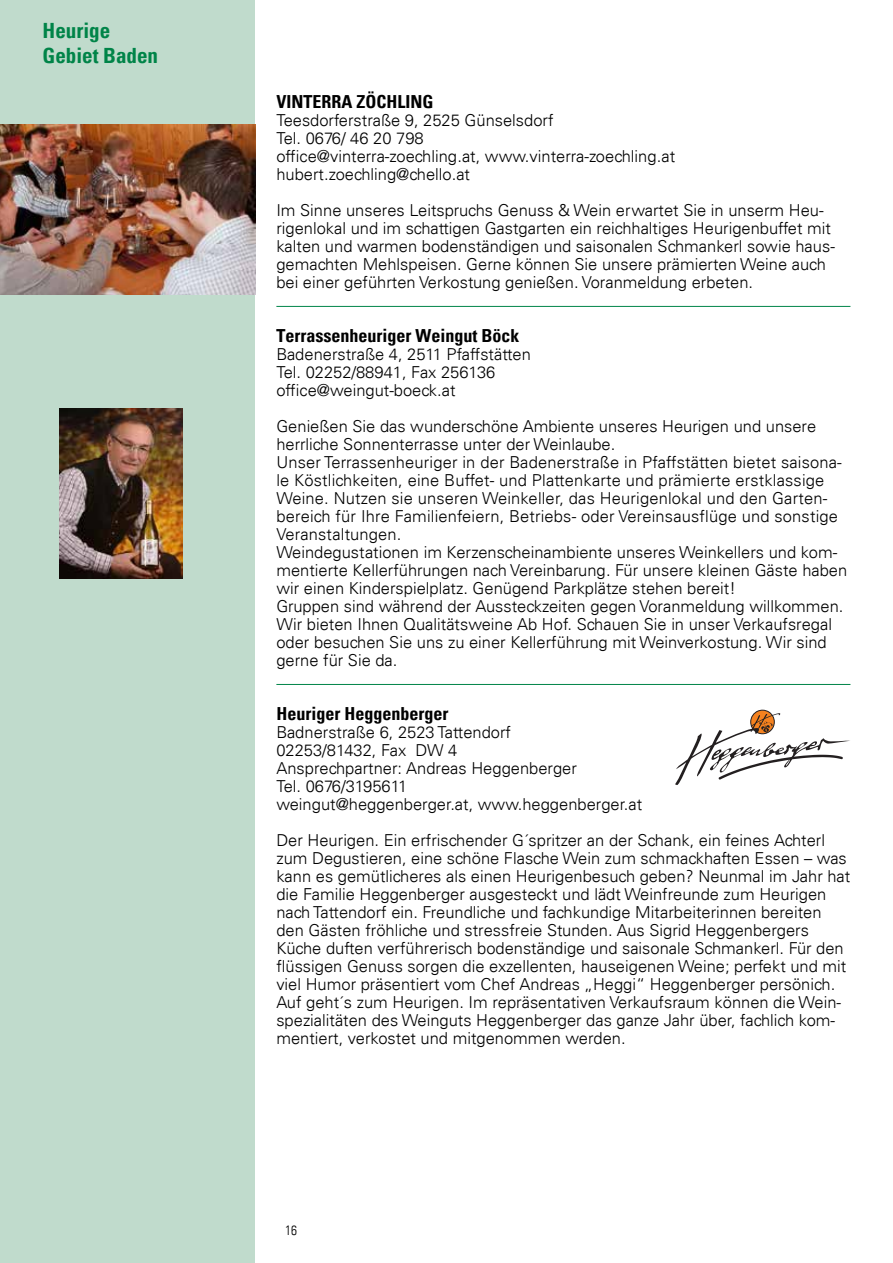
<style>
.page{position:relative;width:893px;height:1263px;background:#fff}
.page>*{position:absolute;margin:0;border:0;box-sizing:border-box;transform-origin:0 0}
.t1{font:700 condensed 21px/25.2px "Univers";color:#008448}
.t2{font:700 condensed 18px "Univers";color:#000}
.t3{font:300 16.5px/18px "Univers";color:#000}
.t4{font:300 condensed 13.5px "Univers LT";color:#000}
</style>
<div class="page">
<div style="left:0;top:0;width:255px;height:1263px;background:#c0dbcc"></div>
<hr style="left:276px;top:306px;width:574px;height:1px;background:#008448">
<hr style="left:276px;top:684px;width:574px;height:1px;background:#008448">
<img style="left:0;top:125px;width:255px;height:170px">
<img style="left:60px;top:408px;width:122px;height:170px">
<svg style="left:675px;top:710px;width:175px;height:75px"></svg>
<p class="t1" style="left:43px;top:18px;width:117px">Heurige<br>Gebiet Baden</p>
<p class="t2" style="left:276px;top:91px;width:159px">VINTERRA ZÖCHLING</p>
<p class="t3" style="left:276px;top:111px;width:400px">Teesdorferstraße 9, 2525 Günselsdorf<br>Tel. 0676/ 46 20 798<br>office@vinterra-zoechling.at, www.vinterra-zoechling.at hubert.zoechling@chello.at</p>
<p class="t3" style="left:276px;top:201px;width:560px">Im Sinne unseres Leitspruchs Genuss &amp; Wein erwartet Sie in unserm Heu&shy;rigenlokal und im schattigen Gastgarten ein reichhaltiges Heurigenbuffet mit kalten und warmen bodenständigen und saisonalen Schmankerl sowie haus&shy;gemachten Mehlspeisen. Gerne können Sie unsere prämierten Weine auch bei einer geführten Verkostung genießen. Voranmeldung erbeten.</p>
<p class="t2" style="left:276px;top:325px;width:244px">Terrassenheuriger Weingut Böck</p>
<p class="t3" style="left:276px;top:345px;width:256px">Badenerstraße 4, 2511 Pfaffstätten<br>Tel. 02252/88941, Fax 256136 office@weingut-boeck.at</p>
<p class="t3" style="left:276px;top:417px;width:572px">Genießen Sie das wunderschöne Ambiente unseres Heurigen und unsere herrliche Sonnenterrasse unter der Weinlaube.<br>Unser Terrassenheuriger in der Badenerstraße in Pfaffstätten bietet saisona&shy;le Köstlichkeiten, eine Buffet- und Plattenkarte und prämierte erstklassige Weine. Nutzen sie unseren Weinkeller, das Heurigenlokal und den Garten&shy;bereich für Ihre Familienfeiern, Betriebs- oder Vereinsausflüge und sonstige Veranstaltungen.<br>Weindegustationen im Kerzenscheinambiente unseres Weinkellers und kom&shy;mentierte Kellerführungen nach Vereinbarung. Für unsere kleinen Gäste haben wir einen Kinderspielplatz. Genügend Parkplätze stehen bereit!<br>Gruppen sind während der Aussteckzeiten gegen Voranmeldung willkommen.<br>Wir bieten Ihnen Qualitätsweine Ab Hof. Schauen Sie in unser Verkaufsregal oder besuchen Sie uns zu einer Kellerführung mit Weinverkostung. Wir sind gerne für Sie da.</p>
<p class="t2" style="left:276px;top:703px;width:173px">Heuriger Heggenberger</p>
<p class="t3" style="left:276px;top:723px;width:367px">Badnerstraße 6, 2523 Tattendorf<br>02253/81432, Fax DW 4<br>Ansprechpartner: Andreas Heggenberger<br>Tel. 0676/3195611<br>weingut@heggenberger.at, www.heggenberger.at</p>
<p class="t3" style="left:276px;top:831px;width:575px">Der Heurigen. Ein erfrischender G´spritzer an der Schank, ein feines Achterl zum Degustieren, eine schöne Flasche Wein zum schmackhaften Essen – was kann es gemütlicheres als einen Heurigenbesuch geben? Neunmal im Jahr hat die Familie Heggenberger ausgesteckt und lädt Weinfreunde zum Heurigen nach Tattendorf ein. Freundliche und fachkundige Mitarbeiterinnen bereiten den Gästen fröhliche und stressfreie Stunden. Aus Sigrid Heggenbergers Küche duften verführerisch bodenständige und saisonale Schmankerl. Für den flüssigen Genuss sorgen die exzellenten, hauseigenen Weine; perfekt und mit viel Humor präsentiert vom Chef Andreas „Heggi“ Heggenberger persönich.<br>Auf geht´s zum Heurigen. Im repräsentativen Verkaufsraum können die Wein&shy;spezialitäten des Weinguts Heggenberger das ganze Jahr über, fachlich kom&shy;mentiert, verkostet und mitgenommen werden.</p>
<p class="t4" style="left:285px;top:1222px;width:13px">16</p>
</div>
